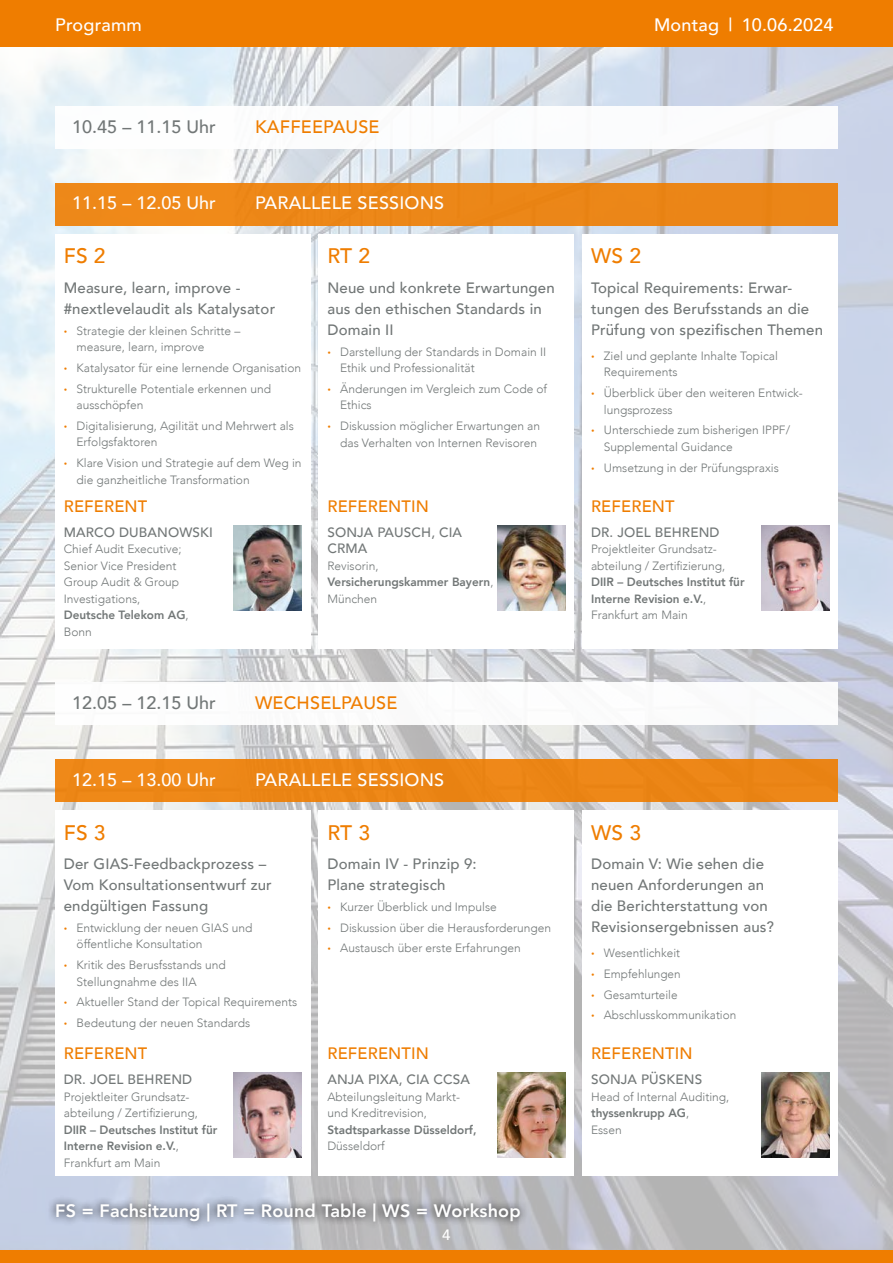
<style>
.page{position:relative;width:893px;height:1263px;background:#fff}
.page>*{position:absolute;margin:0;border:0;box-sizing:border-box;transform-origin:0 0}
.t1{font:500 21px "Avenir";letter-spacing:.01em;color:#ef7d00}
.t2{font:500 18px "Avenir";letter-spacing:.01em;color:#fff}
.t3{font:800 18px "Avenir";letter-spacing:.01em;color:#fff}
.t4{font:500 18px "Avenir";color:#727777}
.t5{font:500 18px "Avenir";letter-spacing:.01em;color:#ef7d00}
.t6{font:500 16.5px "Avenir";letter-spacing:.01em;color:#ef7d00}
.t7{font:500 15px/21px "Avenir";letter-spacing:.01em;color:#727777}
.t8{font:500 15px "Avenir";color:#fff}
.t9{font:500 13.5px/16.5px "Avenir";letter-spacing:.01em;color:#727777}
.t10{font:300 12px/16.5px "Avenir";color:#727777}
.t11{font:800 12px/16.5px "Avenir";color:#727777}
.s1{font-weight:900;color:#ef7d00}
.s2{font-weight:800}
.s3{font-weight:300}
</style>
<div class="page">
<img style="left:0;top:47px;width:893px;height:1203px">
<div style="left:0;top:1250px;width:893px;height:13px;background:#ef7d00"></div>
<div style="left:0;top:0;width:893px;height:47px;background:#ef7d00"></div>
<div style="left:55px;top:183px;width:783px;height:42px;background:#ec8718"></div>
<div style="left:55px;top:759px;width:783px;height:42px;background:#ec8616"></div>
<div style="left:55px;top:234px;width:255px;height:414px;background:#fff"></div>
<div style="left:55px;top:810px;width:255px;height:366px;background:#fff"></div>
<div style="left:319px;top:234px;width:255px;height:414px;background:#fff"></div>
<div style="left:319px;top:810px;width:255px;height:366px;background:#fff"></div>
<div style="left:583px;top:234px;width:255px;height:414px;background:#fff"></div>
<div style="left:583px;top:810px;width:255px;height:366px;background:#fff"></div>
<img style="left:497px;top:525px;width:69px;height:85px">
<img style="left:761px;top:525px;width:68px;height:85px">
<img style="left:234px;top:525px;width:68px;height:85px">
<img style="left:497px;top:1073px;width:69px;height:85px">
<img style="left:761px;top:1073px;width:68px;height:85px">
<img style="left:234px;top:1073px;width:68px;height:85px">
<div style="left:55px;top:682px;width:783px;height:43px;background:#fff"></div>
<div style="left:48px;top:1195px;width:481px;height:35px;background:#000;opacity:.9"></div>
<div style="left:55px;top:106px;width:783px;height:43px;background:#fff"></div>
<h2 class="t2" style="left:55px;top:9px;width:88px">Programm</h2>
<h2 class="t2" style="left:654px;top:9px;width:181px">Montag | 10.06.2024</h2>
<h2 class="t4" style="left:72px;top:111px;width:145px">10.45 – 11.15 Uhr</h2>
<h2 class="t5" style="left:255px;top:111px;width:126px">KAFFEEPAUSE</h2>
<h2 class="t2" style="left:72px;top:188px;width:145px">11.15 – 12.05 Uhr</h2>
<h2 class="t2" style="left:255px;top:188px;width:191px">PARALLELE SESSIONS</h2>
<h1 class="t1" style="left:64px;top:238px;width:43px">FS 2</h1>
<p class="t7" style="left:64px;top:276px;width:213px">Measure, learn, improve - #nextlevelaudit als Katalysator</p>
<p class="t10" style="left:77px;top:322px;width:165px;text-indent:-13px"><span class="s1">·</span> Strategie der kleinen Schritte – measure, learn, improve</p>
<p class="t10" style="left:64px;top:357px;width:239px;line-height:20.7px"><span class="s1">·</span> Katalysator für eine lernende Organisation <span class="s1">·</span> Strukturelle Potentiale erkennen und</p>
<p class="t10" style="left:64px;top:395px;width:232px;line-height:20.7px;text-indent:13px">ausschöpfen<br><span class="s1">·</span> Digitalisierung, Agilität und Mehrwert als</p>
<p class="t10" style="left:64px;top:432px;width:239px;line-height:20.7px;text-indent:13px">Erfolgsfaktoren<br><span class="s1">·</span> Klare Vision und Strategie auf dem Weg in</p>
<p class="t10" style="left:77px;top:471px;width:175px">die ganzheitliche Transformation</p>
<h3 class="t6" style="left:64px;top:492px;width:85px">REFERENT</h3>
<p class="t9" style="left:64px;top:523px;width:150px">MARCO DUBANOWSKI</p>
<p class="t10" style="left:64px;top:541px;width:126px">Chief Audit Executive;<br>Senior Vice President<br>Group Audit &amp; Group<br>Investigations,<br><span class="s2">Deutsche Telekom AG</span>,<br>Bonn</p>
<h1 class="t1" style="left:327px;top:238px;width:44px">RT 2</h1>
<p class="t7" style="left:327px;top:276px;width:229px">Neue und konkrete Erwartungen aus den ethischen Standards in<br>Domain II</p>
<p class="t10" style="left:340px;top:343px;width:208px;text-indent:-13px"><span class="s1">·</span> Darstellung der Standards in Domain II<br>Ethik und Professionalität</p>
<p class="t10" style="left:340px;top:381px;width:209px;text-indent:-13px"><span class="s1">·</span> Änderungen im Vergleich zum Code of<br>Ethics</p>
<p class="t10" style="left:327px;top:418px;width:214px;text-align:right"><span class="s1">·</span> Diskussion möglicher Erwartungen an das Verhalten von Internen Revisoren</p>
<h3 class="t6" style="left:327px;top:492px;width:103px">REFERENTIN</h3>
<p class="t9" style="left:327px;top:523px;width:136px">SONJA PAUSCH, CIA<br>CRMA</p>
<p class="t11" style="left:327px;top:557px;width:167px"><span class="s3">Revisorin,<br></span>Versicherungskammer Bayern<span class="s3">,<br>München</span></p>
<h2 class="t4" style="left:72px;top:687px;width:145px">12.05 – 12.15 Uhr</h2>
<h2 class="t5" style="left:255px;top:687px;width:144px">WECHSELPAUSE</h2>
<h2 class="t2" style="left:72px;top:764px;width:145px">12.15 – 13.00 Uhr</h2>
<h2 class="t2" style="left:255px;top:764px;width:191px">PARALLELE SESSIONS</h2>
<h1 class="t1" style="left:64px;top:814px;width:43px">FS 3</h1>
<p class="t7" style="left:64px;top:852px;width:210px">Der GIAS-Feedbackprozess –<br>Vom Konsultationsentwurf zur endgültigen Fassung</p>
<p class="t10" style="left:77px;top:919px;width:178px;text-indent:-13px"><span class="s1">·</span> Entwicklung der neuen GIAS und öffentliche Konsultation</p>
<p class="t10" style="left:77px;top:957px;width:151px;text-indent:-13px"><span class="s1">·</span> Kritik des Berusfsstands und<br>Stellungnahme des IIA</p>
<p class="t10" style="left:64px;top:992px;width:235px;line-height:20.7px"><span class="s1">·</span> Aktueller Stand der Topical Requirements <span class="s1">·</span> Bedeutung der neuen Standards</p>
<h3 class="t6" style="left:64px;top:1039px;width:85px">REFERENT</h3>
<p class="t9" style="left:64px;top:1071px;width:130px">DR. JOEL BEHREND</p>
<p class="t10" style="left:64px;top:1088px;width:136px">Projektleiter Grundsatz&shy;abteilung / Zertifizierung,</p>
<p class="t11" style="left:64px;top:1121px;width:155px">DIIR – Deutsches Institut für<br>Interne Revision e.V.<span class="s3">,<br>Frankfurt am Main</span></p>
<h1 class="t1" style="left:327px;top:814px;width:44px">RT 3</h1>
<p class="t7" style="left:327px;top:852px;width:151px">Domain IV - Prinzip 9:<br>Plane strategisch</p>
<p class="t10" style="left:327px;top:896px;width:225px;line-height:20.7px"><span class="s1">·</span> Kurzer Überblick und Impulse<br><span class="s1">·</span> Diskussion über die Herausforderungen <span class="s1">·</span> Austausch über erste Erfahrungen</p>
<h3 class="t6" style="left:327px;top:1039px;width:103px">REFERENTIN</h3>
<p class="t9" style="left:327px;top:1071px;width:144px">ANJA PIXA, CIA CCSA</p>
<p class="t10" style="left:327px;top:1088px;width:134px">Abteilungsleitung Markt&shy;und Kreditrevision,</p>
<p class="t11" style="left:327px;top:1121px;width:151px">Stadtsparkasse Düsseldorf,</p>
<p class="t10" style="left:327px;top:1138px;width:59px">Düsseldorf</p>
<h2 class="t3" style="left:55px;top:1197px;width:467px">FS = Fachsitzung | RT = Round Table | WS = Workshop</h2>
<p class="t8" style="left:442px;top:1221px;width:10px">4</p>
<h1 class="t1" style="left:591px;top:238px;width:52px">WS 2</h1>
<p class="t7" style="left:591px;top:276px;width:233px">Topical Requirements: Erwar&shy;tungen des Berufsstands an die<br>Prüfung von spezifischen Themen</p>
<p class="t10" style="left:604px;top:348px;width:176px;text-indent:-13px"><span class="s1">·</span> Ziel und geplante Inhalte Topical<br>Requirements</p>
<p class="t10" style="left:604px;top:385px;width:201px;text-indent:-13px"><span class="s1">·</span> Überblick über den weiteren Entwick&shy;lungsprozess</p>
<p class="t10" style="left:604px;top:422px;width:188px;text-indent:-13px"><span class="s1">·</span> Unterschiede zum bisherigen IPPF/<br>Supplemental Guidance</p>
<p class="t10" style="left:591px;top:459px;width:189px"><span class="s1">·</span> Umsetzung in der Prüfungspraxis</p>
<h3 class="t6" style="left:591px;top:492px;width:85px">REFERENT</h3>
<p class="t9" style="left:591px;top:523px;width:130px">DR. JOEL BEHREND</p>
<p class="t10" style="left:591px;top:541px;width:136px">Projektleiter Grundsatz&shy;abteilung / Zertifizierung,</p>
<p class="t11" style="left:591px;top:574px;width:155px">DIIR – Deutsches Institut für<br>Interne Revision e.V.<span class="s3">,<br>Frankfurt am Main</span></p>
<h1 class="t1" style="left:591px;top:814px;width:52px">WS 3</h1>
<p class="t7" style="left:591px;top:852px;width:185px">Domain V: Wie sehen die neuen Anforderungen an die Berichterstattung von<br>Revisionsergebnissen aus?</p>
<p class="t10" style="left:591px;top:943px;width:147px;line-height:20.7px"><span class="s1">·</span> Wesentlichkeit<br><span class="s1">·</span> Empfehlungen<br><span class="s1">·</span> Gesamturteile<br><span class="s1">·</span> Abschlusskommunikation</p>
<h3 class="t6" style="left:591px;top:1039px;width:103px">REFERENTIN</h3>
<p class="t9" style="left:591px;top:1071px;width:113px">SONJA PÜSKENS</p>
<p class="t10" style="left:591px;top:1088px;width:140px">Head of Internal Auditing, <span class="s2">thyssenkrupp AG</span>,<br>Essen</p>
</div>
